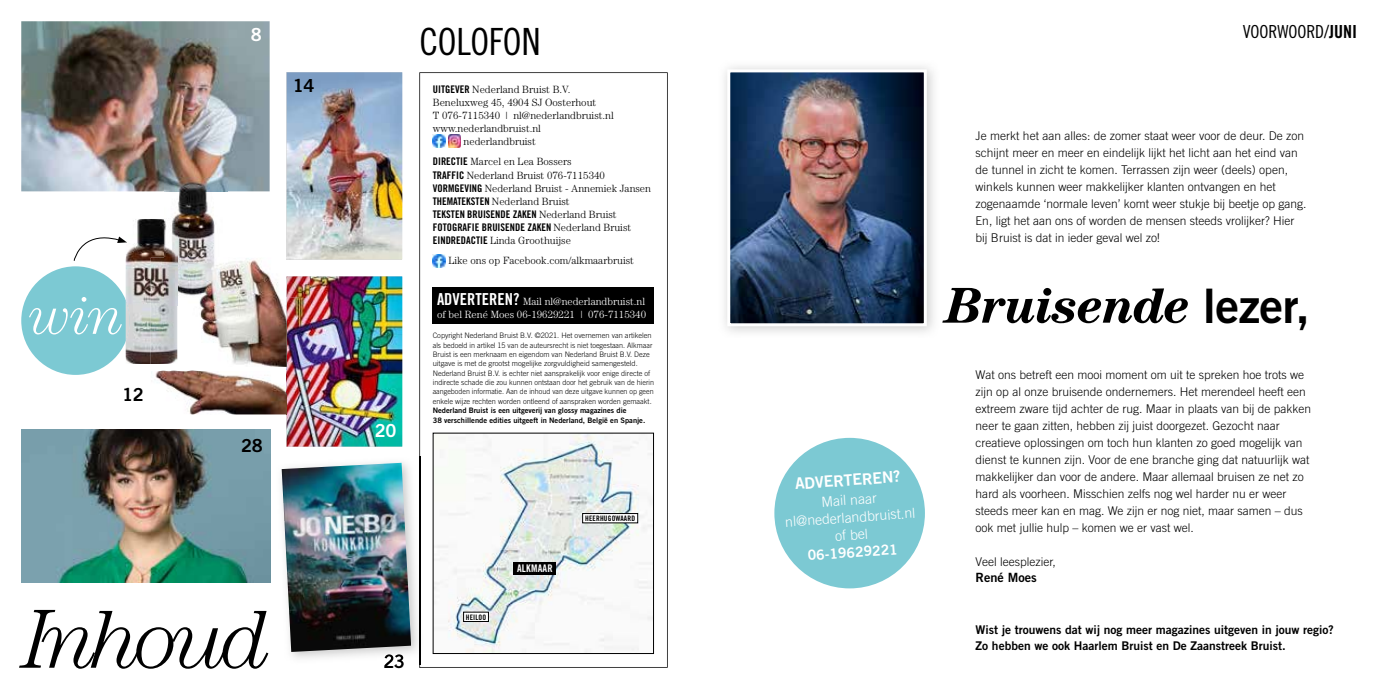
<style>
.page{position:relative;width:1378px;height:689px;background:#fff}
.page>*{position:absolute;margin:0;border:0;box-sizing:border-box;transform-origin:0 0}
.t1{font:italic 300 84px "Century Std";letter-spacing:-.075em;color:#000}
.t2{font:italic 300 53.55px "Century LT";color:#fff}
.t3{font:italic 700 50.4px "Century LT";letter-spacing:-.02em;color:#000}
.t4{font:37.5px "Trade Gothic LT Std Cn 18";letter-spacing:-.005em;color:#000}
.t5{font:18px "Trade Gothic LT Std Cn 18";color:#000}
.t6{font:18px "Trade Gothic LT Std Bd 2";letter-spacing:-.02em;color:#000}
.t7{font:18px "Trade Gothic LT Std Bd 2";color:#fff}
.t8{font:15.75px "Trade Gothic LT Std Bd 2";color:#fff}
.t9{font:300 13.95px/17.5px "Trade Gothic LT Std";color:#fff;text-align:center}
.t10{font:13.95px "Trade Gothic LT Std Bd 2";color:#fff}
.t11{font:12.75px "Trade Gothic LT Std Bd 2";color:#000}
.t12{font:300 12px/17px "Trade Gothic LT Std";color:#000}
.t13{font:12px/16.5px "Trade Gothic LT Std Bd 2";color:#000}
.t14{font:300 10.5px/13.2px "Century Std";color:#000}
.t15{font:10.5px/13.2px "Trade Gothic LT Std Bd Cn 20";color:#000}
.t16{font:300 10.5px/13.2px "Century Std";color:#fff}
.t17{font:10.5px "Trade Gothic LT Std Bd Cn 20";letter-spacing:.02em;color:#fff}
.t18{font:300 7.5px/9.3px "Trade Gothic LT Std";color:#000}
.t19{font:7.5px/9.3px "Trade Gothic LT Std Bd 2";color:#000}
.t20{font:7.5px "Trade Gothic LT Std Bd Cn 20";letter-spacing:.02em;color:#000}
.s1{font-family:"Trade Gothic LT Std Bd Cn 20";font-weight:400}
.s2{font-family:"Century Std";font-weight:300}
.s3{font-family:"Trade Gothic LT Std Bd Cn 20";font-weight:400;font-size:16.5px}
.s4{font-family:"Trade Gothic LT Std Bd Cn 20"}
.s5{font-family:"Trade Gothic LT Std Bd 2";font-weight:400;font-style:normal;font-size:47.55px}
</style>
<div class="page">
<img style="left:287px;top:72px;width:115px;height:187px">
<img style="left:726px;top:68px;width:202px;height:260px">
<div style="left:774px;top:438px;width:151px;height:150px;background:#7cc9d3;border-radius:50%"></div>
<svg style="left:419px;top:72px;width:249px;height:596px"></svg>
<img style="left:435px;top:435px;width:217px;height:217px">
<div style="left:433px;top:433px;width:221px;height:221px;border:1px solid #000"></div>
<div style="left:514px;top:562px;width:42px;height:12px;background:#000"></div>
<div style="left:463px;top:612px;width:25px;height:9px;background:#fff"></div>
<div style="left:463px;top:612px;width:26px;height:10px;border:1px solid #000"></div>
<div style="left:582px;top:513px;width:56px;height:10px;background:#fff"></div>
<div style="left:582px;top:513px;width:56px;height:10px;border:1px solid #000"></div>
<div style="left:433px;top:287px;width:221px;height:36px;background:#000"></div>
<img style="left:21px;top:429px;width:249px;height:154px">
<img style="left:281px;top:457px;width:143px;height:207px">
<img style="left:419px;top:457px;width:1px;height:207px">
<img style="left:385px;top:654px;width:19px;height:10px">
<img style="left:282px;top:463px;width:129px;height:189px">
<img style="left:21px;top:21px;width:249px;height:170px">
<div style="left:21px;top:266px;width:109px;height:109px;background:#7cc9d3;border-radius:50%"></div>
<img style="left:164px;top:179px;width:64px;height:79px">
<img style="left:126px;top:219px;width:38px;height:145px">
<img style="left:126px;top:300px;width:4px;height:41px">
<svg style="left:74px;top:236px;width:53px;height:25px"></svg>
<img style="left:164px;top:219px;width:13px;height:39px">
<img style="left:151px;top:258px;width:136px;height:156px">
<img style="left:151px;top:258px;width:26px;height:106px">
<img style="left:151px;top:368px;width:136px;height:2px">
<img style="left:287px;top:276px;width:115px;height:170px">
<h3 class="t7" style="left:251px;top:23px;width:12px">8</h3>
<h3 class="t6" style="left:293px;top:74px;width:23px">14</h3>
<h2 class="t2" style="left:29px;top:285px;width:96px">win</h2>
<h3 class="t6" style="left:122px;top:383px;width:23px">12</h3>
<h3 class="t6" style="left:241px;top:434px;width:23px">28</h3>
<h1 class="t1" style="left:23px;top:591px;width:249px">Inhoud</h1>
<h3 class="t7" style="left:375px;top:419px;width:23px">20</h3>
<h3 class="t4" style="left:419px;top:20px;width:123px">COLOFON</h3>
<p class="t14" style="left:433px;top:83px;width:139px"><span class="s1">UITGEVER</span> Nederland Bruist B.V.</p>
<p class="t14" style="left:433px;top:96px;width:165px">Beneluxweg 45, 4904 SJ Oosterhout</p>
<p class="t14" style="left:433px;top:109px;width:182px">T 076-7115340 | nl@nederlandbruist.nl</p>
<p class="t14" style="left:433px;top:121px;width:110px">www.nederlandbruist.nl</p>
<p class="t14" style="left:464px;top:134px;width:74px">nederlandbruist</p>
<p class="t14" style="left:433px;top:155px;width:220px"><span class="s1">DIRECTIE</span> Marcel en Lea Bossers<br><span class="s1">TRAFFIC</span> Nederland Bruist 076-7115340<br><span class="s1">VORMGEVING</span> Nederland Bruist - Annemiek Jansen <span class="s1">THEMATEKSTEN</span> Nederland Bruist</p>
<p class="t15" style="left:433px;top:207px;width:200px">TEKSTEN BRUISENDE ZAKEN <span class="s2">Nederland Bruist<br></span>FOTOGRAFIE BRUISENDE ZAKEN <span class="s2">Nederland Bruist</span></p>
<p class="t14" style="left:448px;top:230px;width:187px;line-height:20.2px;text-indent:-15px"><span class="s1">EINDREDACTIE</span> Linda Groothuijse<br>Like ons op Facebook.com/alkmaarbruist</p>
<p class="t16" style="left:437px;top:294px;width:211px"><span class="s3">ADVERTEREN?</span> Mail nl@nederlandbruist.nl of bel René Moes 06-19629221 | 076-7115340</p>
<p class="t18" style="left:433px;top:331px;width:223px">Copyright Nederland Bruist B.V. ©2021. Het overnemen van artikelen als bedoeld in artikel 15 van de auteursrecht is niet toegestaan. Alkmaar Bruist is een merknaam en eigendom van Nederland Bruist B.V. Deze uitgave is met de grootst mogelijke zorgvuldigheid samengesteld.<br>Nederland Bruist B.V. is echter niet aansprakelijk voor enige directe of indirecte schade die zou kunnen ontstaan door het gebruik van de hierin aangeboden informatie. Aan de inhoud van deze uitgave kunnen op geen enkele wijze rechten worden ontleend of aanspraken worden gemaakt.</p>
<p class="t19" style="left:433px;top:406px;width:214px">Nederland Bruist is een uitgeverij van glossy magazines die<br>38 verschillende edities uitgeeft in Nederland, België en Spanje.</p>
<h3 class="t6" style="left:384px;top:650px;width:23px">23</h3>
<p class="t20" style="left:466px;top:612px;width:22px">HEILOO</p>
<p class="t17" style="left:517px;top:562px;width:37px">ALKMAAR</p>
<p class="t20" style="left:585px;top:514px;width:51px">HEERHUGOWAARD</p>
<h3 class="t5" style="left:1242px;top:21px;width:116px">VOORWOORD/<span class="s4">JUNI</span></h3>
<h3 class="t8" style="left:794px;top:474px;width:107px;rotate:-4deg">ADVERTEREN?</h3>
<p class="t9" style="left:783px;top:495px;width:132px;rotate:-4deg">Mail naar nl@nederlandbruist.nl of bel</p>
<p class="t10" style="left:807px;top:547px;width:92px;rotate:-4deg">06-19629221</p>
<p class="t12" style="left:975px;top:127px;width:332px">Je merkt het aan alles: de zomer staat weer voor de deur. De zon schijnt meer en meer en eindelijk lijkt het licht aan het eind van de tunnel in zicht te komen. Terrassen zijn weer (deels) open, winkels kunnen weer makkelijker klanten ontvangen en het zogenaamde ‘normale leven’ komt weer stukje bij beetje op gang.<br>En, ligt het aan ons of worden de mensen steeds vrolijker? Hier bij Bruist is dat in ieder geval wel zo!</p>
<h3 class="t3" style="left:945px;top:276px;width:366px">Bruisende <span class="s5">lezer,</span></h3>
<p class="t12" style="left:975px;top:366px;width:337px">Wat ons betreft een mooi moment om uit te spreken hoe trots we zijn op al onze bruisende ondernemers. Het merendeel heeft een extreem zware tijd achter de rug. Maar in plaats van bij de pakken neer te gaan zitten, hebben zij juist doorgezet. Gezocht naar creatieve oplossingen om toch hun klanten zo goed mogelijk van dienst te kunnen zijn. Voor de ene branche ging dat natuurlijk wat makkelijker dan voor de andere. Maar allemaal bruisen ze net zo hard als voorheen. Misschien zelfs nog wel harder nu er weer steeds meer kan en mag. We zijn er nog niet, maar samen – dus ook met jullie hulp – komen we er vast wel.</p>
<p class="t12" style="left:975px;top:553px;width:82px">Veel leesplezier,</p>
<p class="t11" style="left:975px;top:570px;width:63px">René Moes</p>
<p class="t13" style="left:975px;top:621px;width:360px">Wist je trouwens dat wij nog meer magazines uitgeven in jouw regio?<br>Zo hebben we ook Haarlem Bruist en De Zaanstreek Bruist.</p>
</div>
